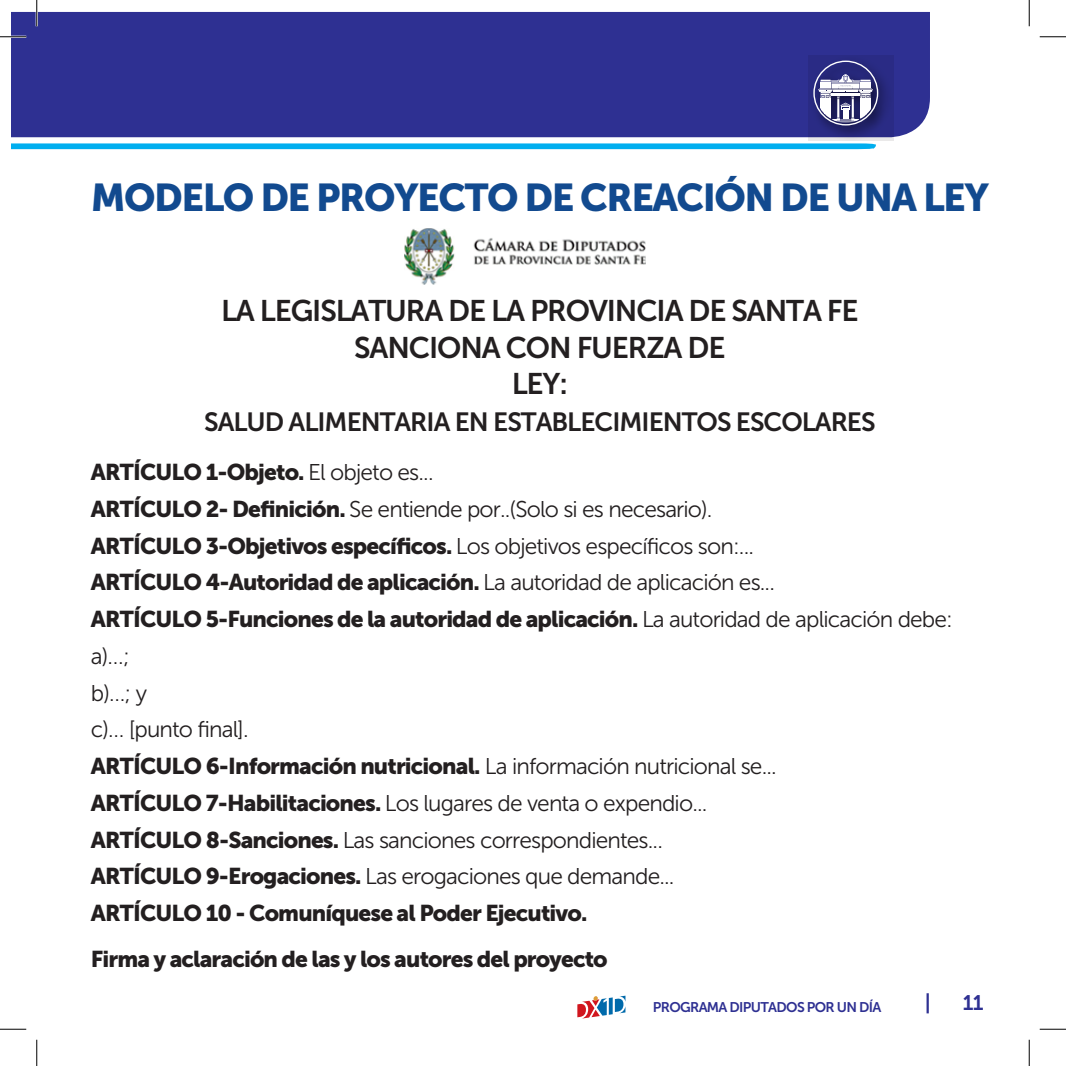
<style>
.page{position:relative;width:1066px;height:1066px;background:#fff}
.page>*{position:absolute;margin:0;border:0;box-sizing:border-box;transform-origin:0 0}
.t1{font:38.5px "Museo Sans 900";letter-spacing:-.04em;color:#124a8f}
.t2{font:29.75px/36.8px "Museo Sans 700";letter-spacing:-.04em;color:#231f20;text-align:center}
.t3{font:26.25px "Museo Sans 700";letter-spacing:-.04em;color:#231f20}
.t4{font:22.75px/36.8px "Museo Sans 900";letter-spacing:-.04em;color:#231f20}
.t5{font:22.75px/36.8px "Museo Sans 300";letter-spacing:-.04em;color:#231f20}
.t6{font:21px "Museo Sans 700";color:#2e3092}
.t7{font:14px "Museo Sans 700";letter-spacing:-.045em;color:#2e3092}
.s1{font-family:"Museo Sans 300"}
.s2{font-family:"Museo Sans 900"}
</style>
<div class="page">
<div style="left:12px;top:12px;width:918px;height:125px;background:#2e3092"></div>
<svg style="left:12px;top:143px;width:864px;height:6px;background:#13b4f0"></svg>
<svg style="left:808px;top:55px;width:85px;height:86px;background:#3b3c89"></svg>
<svg style="left:813px;top:61px;width:65px;height:64px"></svg>
<hr style="left:0;top:36px;width:26px;height:2px;background:#fff">
<hr style="left:36px;top:0;width:2px;height:26px;background:#fff">
<svg style="left:0;top:36px;width:26px;height:1px"></svg>
<svg style="left:1039px;top:36px;width:27px;height:1px"></svg>
<svg style="left:0;top:1029px;width:26px;height:1px"></svg>
<svg style="left:1039px;top:1029px;width:27px;height:1px"></svg>
<svg style="left:36px;top:0;width:1px;height:26px"></svg>
<svg style="left:36px;top:1039px;width:1px;height:27px"></svg>
<svg style="left:1029px;top:0;width:1px;height:26px"></svg>
<svg style="left:1029px;top:1039px;width:1px;height:27px"></svg>
<svg style="left:577px;top:995px;width:48px;height:23px"></svg>
<img style="left:404px;top:228px;width:241px;height:57px">
<h1 class="t1" style="left:91px;top:175px;width:899px">MODELO DE PROYECTO DE CREACIÓN DE UNA LEY</h1>
<h2 class="t2" style="left:221px;top:292px;width:639px">LA LEGISLATURA DE LA PROVINCIA DE SANTA FE<br>SANCIONA CON FUERZA DE<br>LEY:</h2>
<p class="t3" style="left:204px;top:407px;width:673px">SALUD ALIMENTARIA EN ESTABLECIMIENTOS ESCOLARES</p>
<p class="t4" style="left:91px;top:454px;width:344px">ARTÍCULO 1-Objeto. <span class="s1">El objeto es...</span></p>
<p class="t5" style="left:91px;top:491px;width:623px"><span class="s2">ARTÍCULO 2- Definición.</span> Se entiende por..(Solo si es necesario).</p>
<p class="t4" style="left:91px;top:527px;width:863px">ARTÍCULO 3-Objetivos específicos. <span class="s1">Los objetivos específicos son:...<br></span>ARTÍCULO 4-Autoridad de aplicación. <span class="s1">La autoridad de aplicación es...<br></span>ARTÍCULO 5-Funciones de la autoridad de aplicación. <span class="s1">La autoridad de aplicación debe:</span></p>
<p class="t5" style="left:91px;top:638px;width:159px">a)…;<br>b)…; y<br>c)… [punto final].</p>
<p class="t4" style="left:91px;top:747px;width:687px">ARTÍCULO 6-Información nutricional. <span class="s1">La información nutricional se...</span></p>
<p class="t5" style="left:91px;top:785px;width:618px"><span class="s2">ARTÍCULO 7-Habilitaciones.</span> Los lugares de venta o expendio...<br><span class="s2">ARTÍCULO 8-Sanciones.</span> Las sanciones correspondientes...<br><span class="s2">ARTÍCULO 9-Erogaciones.</span> Las erogaciones que demande...</p>
<p class="t4" style="left:91px;top:890px;width:518px;line-height:45.5px">ARTÍCULO 10 - Comuníquese al Poder Ejecutivo.<br>Firma y aclaración de las y los autores del proyecto</p>
<p class="t7" style="left:653px;top:999px;width:230px">PROGRAMA DIPUTADOS POR UN DÍA</p>
<p class="t6" style="left:925px;top:991px;width:8px">|</p>
<p class="t6" style="left:963px;top:991px;width:22px">11</p>
</div>
